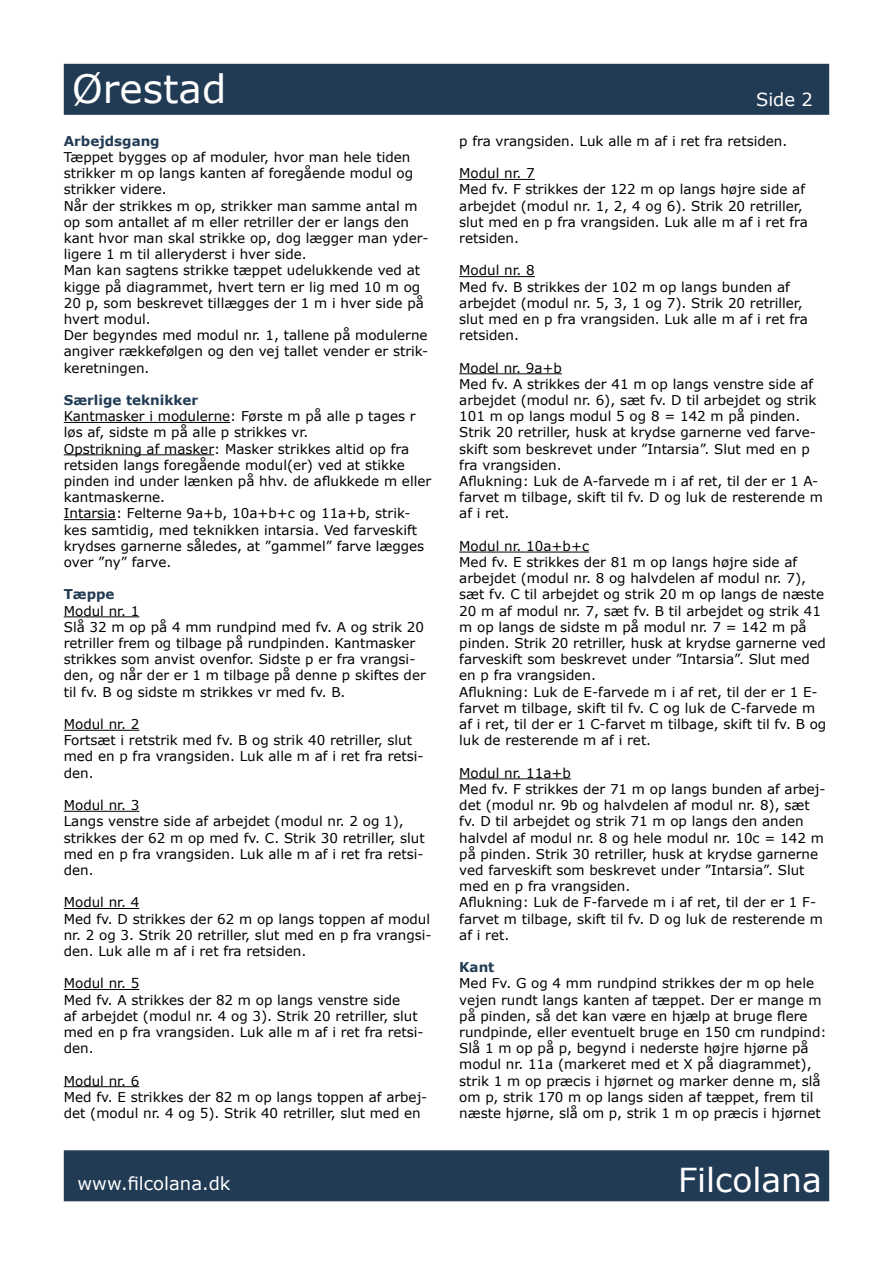
<style>
.page{position:relative;width:893px;height:1263px;background:#fff}
.page>*{position:absolute;margin:0;border:0;box-sizing:border-box;transform-origin:0 0}
.t1{font:39px "Verdana";color:#fff}
.t2{font:33px "Verdana";color:#fff}
.t3{font:18px "Verdana";color:#fff}
.t4{font:13.5px/16.2px "Verdana";color:#000}
.t5{font:700 13.5px "Verdana";color:#223b54}
</style>
<div class="page">
<div style="left:64px;top:64px;width:765px;height:51px;background:#223b54;border:2px solid #243c54"></div>
<div style="left:64px;top:1150px;width:765px;height:51px;background:#223b54;border:2px solid #243c54"></div>
<hr style="left:64px;top:422px;width:166px;height:1px;background:#000">
<hr style="left:64px;top:454px;width:150px;height:1px;background:#000">
<hr style="left:64px;top:519px;width:52px;height:1px;background:#000">
<hr style="left:64px;top:616px;width:75px;height:1px;background:#000">
<hr style="left:64px;top:730px;width:75px;height:1px;background:#000">
<hr style="left:64px;top:811px;width:75px;height:1px;background:#000">
<hr style="left:64px;top:908px;width:75px;height:1px;background:#000">
<hr style="left:64px;top:989px;width:75px;height:1px;background:#000">
<hr style="left:64px;top:1086px;width:75px;height:1px;background:#000">
<hr style="left:459px;top:179px;width:76px;height:1px;background:#000">
<hr style="left:459px;top:276px;width:76px;height:1px;background:#000">
<hr style="left:459px;top:373px;width:103px;height:1px;background:#000">
<hr style="left:459px;top:552px;width:130px;height:1px;background:#000">
<hr style="left:459px;top:778px;width:112px;height:1px;background:#000">
<h1 class="t1" style="left:72px;top:62px;width:156px">Ørestad</h1>
<p class="t5" style="left:64px;top:131px;width:97px">Arbejdsgang</p>
<p class="t4" style="left:64px;top:149px;width:366px">Tæppet bygges op af moduler, hvor man hele tiden strikker m op langs kanten af foregående modul og strikker videre.<br>Når der strikkes m op, strikker man samme antal m op som antallet af m eller retriller der er langs den kant hvor man skal strikke op, dog lægger man yder&shy;ligere 1 m til alleryderst i hver side.<br>Man kan sagtens strikke tæppet udelukkende ved at kigge på diagrammet, hvert tern er lig med 10 m og 20 p, som beskrevet tillægges der 1 m i hver side på hvert modul.<br>Der begyndes med modul nr. 1, tallene på modulerne angiver rækkefølgen og den vej tallet vender er strik&shy;keretningen.</p>
<p class="t5" style="left:64px;top:391px;width:136px">Særlige teknikker</p>
<p class="t4" style="left:64px;top:408px;width:369px">Kantmasker i modulerne: Første m på alle p tages r løs af, sidste m på alle p strikkes vr.<br>Opstrikning af masker: Masker strikkes altid op fra retsiden langs foregående modul(er) ved at stikke pinden ind under lænken på hhv. de aflukkede m eller kantmaskerne.<br>Intarsia: Felterne 9a+b, 10a+b+c og 11a+b, strik&shy;kes samtidig, med teknikken intarsia. Ved farveskift krydses garnerne således, at ”gammel” farve lægges over ”ny” farve.</p>
<p class="t5" style="left:64px;top:585px;width:52px">Tæppe</p>
<p class="t4" style="left:64px;top:602px;width:364px">Modul nr. 1<br>Slå 32 m op på 4 mm rundpind med fv. A og strik 20 retriller frem og tilbage på rundpinden. Kantmasker strikkes som anvist ovenfor. Sidste p er fra vrangsi&shy;den, og når der er 1 m tilbage på denne p skiftes der til fv. B og sidste m strikkes vr med fv. B.</p>
<p class="t4" style="left:64px;top:716px;width:361px">Modul nr. 2<br>Fortsæt i retstrik med fv. B og strik 40 retriller, slut med en p fra vrangsiden. Luk alle m af i ret fra retsi&shy;den.</p>
<p class="t4" style="left:64px;top:797px;width:363px">Modul nr. 3<br>Langs venstre side af arbejdet (modul nr. 2 og 1), strikkes der 62 m op med fv. C. Strik 30 retriller, slut med en p fra vrangsiden. Luk alle m af i ret fra retsi&shy;den.</p>
<p class="t4" style="left:64px;top:894px;width:369px">Modul nr. 4<br>Med fv. D strikkes der 62 m op langs toppen af modul nr. 2 og 3. Strik 20 retriller, slut med en p fra vrangsi&shy;den. Luk alle m af i ret fra retsiden.</p>
<p class="t4" style="left:64px;top:975px;width:361px">Modul nr. 5<br>Med fv. A strikkes der 82 m op langs venstre side<br>af arbejdet (modul nr. 4 og 3). Strik 20 retriller, slut med en p fra vrangsiden. Luk alle m af i ret fra retsi&shy;den.</p>
<p class="t4" style="left:64px;top:1072px;width:365px">Modul nr. 6<br>Med fv. E strikkes der 82 m op langs toppen af arbej&shy;det (modul nr. 4 og 5). Strik 40 retriller, slut med en</p>
<h3 class="t3" style="left:756px;top:87px;width:58px">Side 2</h3>
<p class="t4" style="left:459px;top:133px;width:330px">p fra vrangsiden. Luk alle m af i ret fra retsiden.</p>
<p class="t4" style="left:459px;top:165px;width:350px">Modul nr. 7<br>Med fv. F strikkes der 122 m op langs højre side af arbejdet (modul nr. 1, 2, 4 og 6). Strik 20 retriller, slut med en p fra vrangsiden. Luk alle m af i ret fra retsiden.</p>
<p class="t4" style="left:459px;top:262px;width:350px">Modul nr. 8<br>Med fv. B strikkes der 102 m op langs bunden af arbejdet (modul nr. 5, 3, 1 og 7). Strik 20 retriller, slut med en p fra vrangsiden. Luk alle m af i ret fra retsiden.</p>
<p class="t4" style="left:459px;top:359px;width:365px">Model nr. 9a+b<br>Med fv. A strikkes der 41 m op langs venstre side af arbejdet (modul nr. 6), sæt fv. D til arbejdet og strik 101 m op langs modul 5 og 8 = 142 m på pinden.<br>Strik 20 retriller, husk at krydse garnerne ved farve&shy;skift som beskrevet under ”Intarsia”. Slut med en p fra vrangsiden.<br>Aflukning: Luk de A-farvede m i af ret, til der er 1 A&shy;farvet m tilbage, skift til fv. D og luk de resterende m af i ret.</p>
<p class="t4" style="left:459px;top:538px;width:369px">Modul nr. 10a+b+c<br>Med fv. E strikkes der 81 m op langs højre side af arbejdet (modul nr. 8 og halvdelen af modul nr. 7), sæt fv. C til arbejdet og strik 20 m op langs de næste 20 m af modul nr. 7, sæt fv. B til arbejdet og strik 41 m op langs de sidste m på modul nr. 7 = 142 m på pinden. Strik 20 retriller, husk at krydse garnerne ved farveskift som beskrevet under ”Intarsia”. Slut med en p fra vrangsiden.<br>Aflukning: Luk de E-farvede m i af ret, til der er 1 E&shy;farvet m tilbage, skift til fv. C og luk de C-farvede m af i ret, til der er 1 C-farvet m tilbage, skift til fv. B og luk de resterende m af i ret.</p>
<p class="t4" style="left:459px;top:764px;width:368px">Modul nr. 11a+b<br>Med fv. F strikkes der 71 m op langs bunden af arbej&shy;det (modul nr. 9b og halvdelen af modul nr. 8), sæt fv. D til arbejdet og strik 71 m op langs den anden halvdel af modul nr. 8 og hele modul nr. 10c = 142 m på pinden. Strik 30 retriller, husk at krydse garnerne ved farveskift som beskrevet under ”Intarsia”. Slut med en p fra vrangsiden.<br>Aflukning: Luk de F-farvede m i af ret, til der er 1 F&shy;farvet m tilbage, skift til fv. D og luk de resterende m af i ret.</p>
<p class="t5" style="left:459px;top:958px;width:37px">Kant</p>
<p class="t4" style="left:459px;top:975px;width:369px">Med Fv. G og 4 mm rundpind strikkes der m op hele vejen rundt langs kanten af tæppet. Der er mange m på pinden, så det kan være en hjælp at bruge flere rundpinde, eller eventuelt bruge en 150 cm rundpind:<br>Slå 1 m op på p, begynd i nederste højre hjørne på modul nr. 11a (markeret med et X på diagrammet), strik 1 m op præcis i hjørnet og marker denne m, slå om p, strik 170 m op langs siden af tæppet, frem til næste hjørne, slå om p, strik 1 m op præcis i hjørnet</p>
<h3 class="t3" style="left:78px;top:1171px;width:154px">www.filcolana.dk</h3>
<h2 class="t2" style="left:678px;top:1157px;width:145px">Filcolana</h2>
</div>
